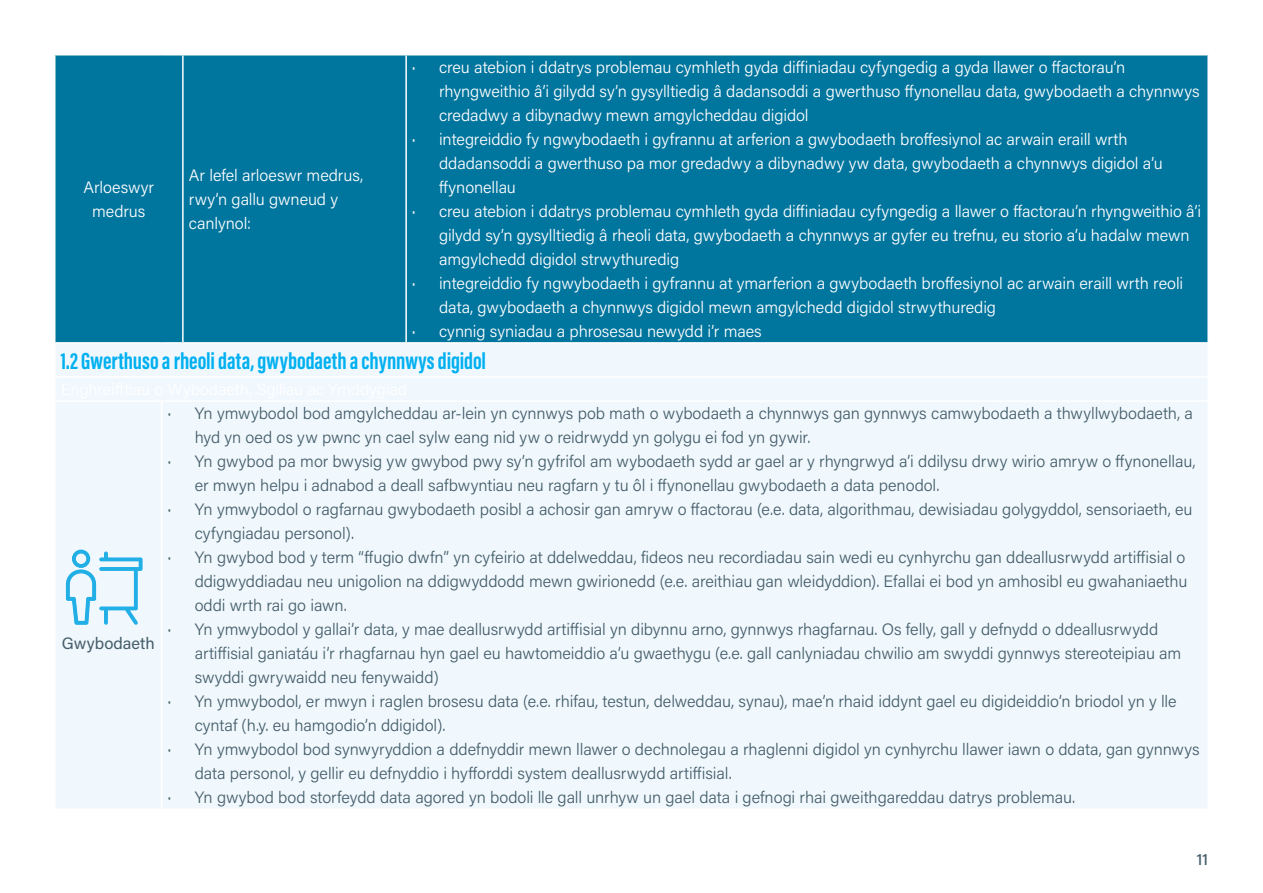
<style>
.page{position:relative;width:1263px;height:893px;background:#fff}
.page>*{position:absolute;margin:0;border:0;box-sizing:border-box;transform-origin:0 0}
.t1{font:700 24px "Acumin Pro Extra Cond";color:#00b0f0}
.t2{font:300 16.5px "Acumin Pro";letter-spacing:-.005em;color:#455d69}
.t3{font:300 16.5px/24px "Acumin Pro";letter-spacing:-.005em;color:#fff;text-align:center}
.t4{font:16.5px "Acumin Pro";letter-spacing:.005em;color:#455d69}
.t5{font:500 16.5px "Acumin Pro";color:#455d69}
.s1{font-weight:400}
</style>
<div class="page">
<div style="left:56px;top:56px;width:1151px;height:286px;background:#00759e"></div>
<div style="left:56px;top:344px;width:1151px;height:464px;background:#f0f8fe"></div>
<hr style="left:54px;top:376px;width:108px;height:2px;background:#fff">
<hr style="left:162px;top:376px;width:21px;height:2px;background:#fff">
<hr style="left:183px;top:376px;width:223px;height:2px;background:#fff">
<hr style="left:406px;top:376px;width:803px;height:2px;background:#fff">
<hr style="left:54px;top:400px;width:108px;height:2px;background:#fff">
<hr style="left:162px;top:400px;width:21px;height:2px;background:#fff">
<hr style="left:161px;top:402px;width:1px;height:406px;background:#fff">
<hr style="left:183px;top:400px;width:223px;height:2px;background:#fff">
<hr style="left:406px;top:400px;width:803px;height:2px;background:#fff">
<hr style="left:182px;top:56px;width:2px;height:286px;background:#fff">
<hr style="left:405px;top:56px;width:2px;height:286px;background:#fff">
<svg style="left:66px;top:550px;width:77px;height:75px"></svg>
<p class="t3" style="left:412px;top:54px;width:715px"><span class="s1">·</span> creu atebion i ddatrys problemau cymhleth gyda diffiniadau cyfyngedig a gyda llawer o ffactorau’n</p>
<p class="t3" style="left:439px;top:78px;width:762px">rhyngweithio â’i gilydd sy’n gysylltiedig â dadansoddi a gwerthuso ffynonellau data, gwybodaeth a chynnwys</p>
<p class="t3" style="left:439px;top:103px;width:371px">credadwy a dibynadwy mewn amgylcheddau digidol</p>
<p class="t3" style="left:412px;top:127px;width:717px"><span class="s1">·</span> integreiddio fy ngwybodaeth i gyfrannu at arferion a gwybodaeth broffesiynol ac arwain eraill wrth</p>
<p class="t3" style="left:439px;top:151px;width:725px">ddadansoddi a gwerthuso pa mor gredadwy a dibynadwy yw data, gwybodaeth a chynnwys digidol a’u</p>
<p class="t3" style="left:439px;top:175px;width:78px">ffynonellau</p>
<p class="t3" style="left:412px;top:199px;width:790px"><span class="s1">·</span> creu atebion i ddatrys problemau cymhleth gyda diffiniadau cyfyngedig a llawer o ffactorau’n rhyngweithio â’i</p>
<p class="t3" style="left:439px;top:223px;width:752px">gilydd sy’n gysylltiedig â rheoli data, gwybodaeth a chynnwys ar gyfer eu trefnu, eu storio a’u hadalw mewn</p>
<p class="t3" style="left:439px;top:247px;width:241px">amgylchedd digidol strwythuredig</p>
<p class="t3" style="left:412px;top:271px;width:772px"><span class="s1">·</span> integreiddio fy ngwybodaeth i gyfrannu at ymarferion a gwybodaeth broffesiynol ac arwain eraill wrth reoli</p>
<p class="t3" style="left:439px;top:295px;width:558px">data, gwybodaeth a chynnwys digidol mewn amgylchedd digidol strwythuredig</p>
<p class="t3" style="left:412px;top:319px;width:351px"><span class="s1">·</span> cynnig syniadau a phrosesau newydd i’r maes</p>
<h1 class="t1" style="left:61px;top:346px;width:427px">1.2 Gwerthuso a rheoli data, gwybodaeth a chynnwys digidol</h1>
<p class="t3" style="left:189px;top:162px;width:176px;text-align:left">Ar lefel arloeswr medrus, rwy’n gallu gwneud y canlynol:</p>
<p class="t3" style="left:83px;top:174px;width:72px">Arloeswyr medrus</p>
<p class="t4" style="left:62px;top:632px;width:94px">Gwybodaeth</p>
<p class="t2" style="left:168px;top:402px;width:1027px"><span class="s1">·</span> Yn ymwybodol bod amgylcheddau ar-lein yn cynnwys pob math o wybodaeth a chynnwys gan gynnwys camwybodaeth a thwyllwybodaeth, a</p>
<p class="t2" style="left:195px;top:426px;width:617px">hyd yn oed os yw pwnc yn cael sylw eang nid yw o reidrwydd yn golygu ei fod yn gywir.</p>
<p class="t2" style="left:168px;top:450px;width:1029px"><span class="s1">·</span> Yn gwybod pa mor bwysig yw gwybod pwy sy’n gyfrifol am wybodaeth sydd ar gael ar y rhyngrwyd a’i ddilysu drwy wirio amryw o ffynonellau,</p>
<p class="t2" style="left:195px;top:474px;width:746px">er mwyn helpu i adnabod a deall safbwyntiau neu ragfarn y tu ôl i ffynonellau gwybodaeth a data penodol.</p>
<p class="t2" style="left:168px;top:498px;width:1026px"><span class="s1">·</span> Yn ymwybodol o ragfarnau gwybodaeth posibl a achosir gan amryw o ffactorau (e.e. data, algorithmau, dewisiadau golygyddol, sensoriaeth, eu</p>
<p class="t2" style="left:195px;top:522px;width:161px">cyfyngiadau personol).</p>
<p class="t2" style="left:168px;top:546px;width:1019px"><span class="s1">·</span> Yn gwybod bod y term “ffugio dwfn” yn cyfeirio at ddelweddau, fideos neu recordiadau sain wedi eu cynhyrchu gan ddeallusrwydd artiffisial o</p>
<p class="t2" style="left:195px;top:570px;width:994px">ddigwyddiadau neu unigolion na ddigwyddodd mewn gwirionedd (e.e. areithiau gan wleidyddion). Efallai ei bod yn amhosibl eu gwahaniaethu</p>
<p class="t2" style="left:195px;top:594px;width:154px">oddi wrth rai go iawn.</p>
<p class="t2" style="left:168px;top:618px;width:992px"><span class="s1">·</span> Yn ymwybodol y gallai’r data, y mae deallusrwydd artiffisial yn dibynnu arno, gynnwys rhagfarnau. Os felly, gall y defnydd o ddeallusrwydd</p>
<p class="t2" style="left:195px;top:642px;width:988px">artiffisial ganiatáu i’r rhagfarnau hyn gael eu hawtomeiddio a’u gwaethygu (e.e. gall canlyniadau chwilio am swyddi gynnwys stereoteipiau am</p>
<p class="t2" style="left:195px;top:666px;width:246px">swyddi gwrywaidd neu fenywaidd)</p>
<p class="t2" style="left:168px;top:690px;width:1010px"><span class="s1">·</span> Yn ymwybodol, er mwyn i raglen brosesu data (e.e. rhifau, testun, delweddau, synau), mae’n rhaid iddynt gael eu digideiddio’n briodol yn y lle</p>
<p class="t2" style="left:195px;top:714px;width:252px">cyntaf (h.y. eu hamgodio’n ddigidol).</p>
<p class="t2" style="left:168px;top:738px;width:1033px"><span class="s1">·</span> Yn ymwybodol bod synwyryddion a ddefnyddir mewn llawer o dechnolegau a rhaglenni digidol yn cynhyrchu llawer iawn o ddata, gan gynnwys</p>
<p class="t2" style="left:195px;top:762px;width:538px">data personol, y gellir eu defnyddio i hyfforddi system deallusrwydd artiffisial.</p>
<p class="t2" style="left:168px;top:786px;width:909px"><span class="s1">·</span> Yn gwybod bod storfeydd data agored yn bodoli lle gall unrhyw un gael data i gefnogi rhai gweithgareddau datrys problemau.</p>
<p class="t5" style="left:1196px;top:847px;width:13px">11</p>
</div>
